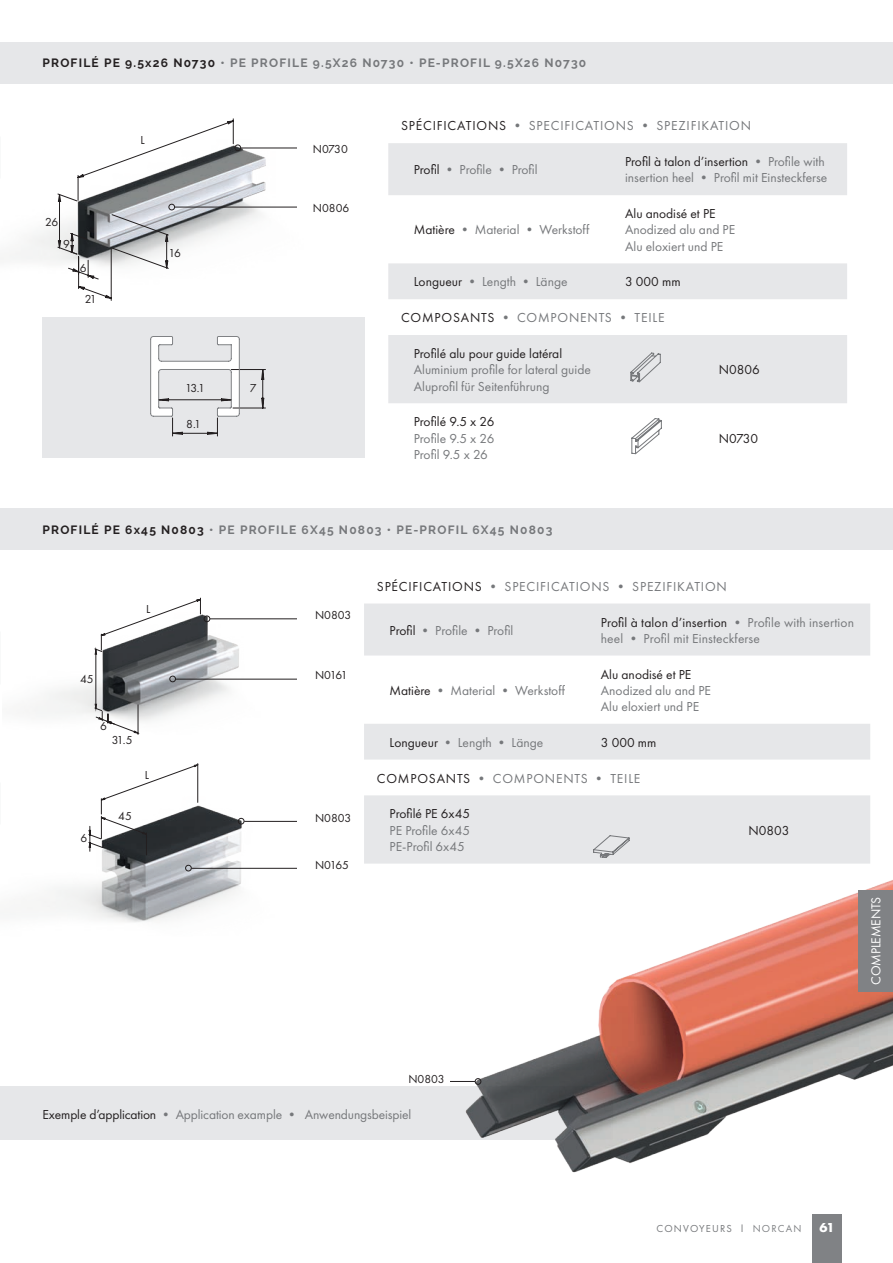
<style>
.page{position:relative;width:893px;height:1263px;background:#fff}
.page>*{position:absolute;margin:0;border:0;box-sizing:border-box;transform-origin:0 0}
.t1{font:13.5px/16.2px "Futura PT";color:#76787b}
.t2{font:13.5px "Futura PT";letter-spacing:.06em;color:#76787b}
.t3{font:13.5px "Futura PT";color:#231f20}
.t4{font:13.5px "Futura PT";letter-spacing:-.01em;color:#fff}
.t5{font:700 13.5px "Futura PT";color:#fff}
.t6{font:700 12px "Raleway";letter-spacing:.1em;color:#76787b}
.t7{font:12px "Futura PT";color:#231f20}
.t8{font:10.5px "Futura PT";letter-spacing:.11em;color:#76787b}
.t9{font:10.5px "Futura PT";letter-spacing:.11em;color:#808285}
.s1{color:#231f20}
</style>
<div class="page">
<svg style="left:364px;top:603px;width:506px;height:249px;fill:#e6e7e9"></svg>
<svg style="left:593px;top:835px;width:36px;height:17px"></svg>
<img style="left:27px;top:778px;width:270px;height:144px">
<svg style="left:88px;top:778px;width:110px;height:77px"></svg>
<img style="left:0;top:147px;width:365px;height:187px">
<img style="left:23px;top:597px;width:273px;height:181px">
<hr style="left:241px;top:148px;width:56px;height:1px;background:#231f20">
<hr style="left:175px;top:207px;width:122px;height:1px;background:#231f20">
<hr style="left:210px;top:619px;width:87px;height:1px;background:#231f20">
<hr style="left:176px;top:679px;width:121px;height:1px;background:#231f20">
<div style="left:0;top:508px;width:893px;height:42px;background:#e6e7e9"></div>
<hr style="left:244px;top:821px;width:53px;height:1px;background:#231f20">
<svg style="left:238px;top:818px;width:6px;height:6px"></svg>
<div style="left:0;top:43px;width:893px;height:41px;background:#e6e7e9"></div>
<hr style="left:191px;top:868px;width:106px;height:1px;background:#231f20">
<svg style="left:185px;top:865px;width:6px;height:6px"></svg>
<svg style="left:388px;top:143px;width:459px;height:260px;fill:#e6e7e9"></svg>
<svg style="left:630px;top:353px;width:31px;height:29px"></svg>
<svg style="left:631px;top:418px;width:31px;height:36px"></svg>
<svg style="left:57px;top:118px;width:184px;height:183px"></svg>
<svg style="left:94px;top:598px;width:116px;height:137px"></svg>
<div style="left:0;top:1087px;width:612px;height:53px;background:#e6e7e9"></div>
<img style="left:215px;top:852px;width:678px;height:321px">
<svg style="left:450px;top:1078px;width:31px;height:6px"></svg>
<div style="left:43px;top:318px;width:322px;height:140px;background:#e6e7e9"></div>
<svg style="left:150px;top:336px;width:116px;height:100px"></svg>
<div style="left:812px;top:1214px;width:30px;height:49px;background:#808285"></div>
<div style="left:858px;top:890px;width:35px;height:102px;background:#808285"></div>
<p class="t6" style="left:43px;top:56px;width:545px"><span class="s1">PROFILÉ PE 9.5x26 N0730</span> • PE PROFILE 9.5X26 N0730 • PE-PROFIL 9.5X26 N0730</p>
<p class="t7" style="left:45px;top:214px;width:15px">26</p>
<p class="t7" style="left:63px;top:237px;width:8px">9</p>
<p class="t7" style="left:80px;top:260px;width:8px">6</p>
<p class="t7" style="left:85px;top:292px;width:13px">21</p>
<p class="t7" style="left:140px;top:133px;width:6px">L</p>
<p class="t7" style="left:169px;top:246px;width:14px">16</p>
<p class="t7" style="left:185px;top:381px;width:21px">13.1</p>
<p class="t7" style="left:250px;top:381px;width:8px">7</p>
<p class="t7" style="left:186px;top:417px;width:16px">8.1</p>
<p class="t7" style="left:313px;top:142px;width:36px">N0730</p>
<p class="t7" style="left:313px;top:201px;width:38px">N0806</p>
<p class="t2" style="left:401px;top:118px;width:352px"><span class="s1">SPÉCIFICATIONS</span> • SPECIFICATIONS • SPEZIFIKATION</p>
<p class="t1" style="left:414px;top:162px;width:125px"><span class="s1">Profil</span> • Profile • Profil</p>
<p class="t1" style="left:625px;top:154px;width:204px"><span class="s1">Profil à talon d’insertion</span> • Profile with insertion heel • Profil mit Einsteckferse</p>
<p class="t1" style="left:414px;top:222px;width:177px"><span class="s1">Matière</span> • Material • Werkstoff</p>
<p class="t3" style="left:625px;top:206px;width:92px">Alu anodisé et PE</p>
<p class="t1" style="left:625px;top:222px;width:112px">Anodized alu and PE<br>Alu eloxiert und PE</p>
<p class="t1" style="left:414px;top:274px;width:155px"><span class="s1">Longueur</span> • Length • Länge</p>
<p class="t3" style="left:625px;top:274px;width:57px">3 000 mm</p>
<p class="t2" style="left:401px;top:310px;width:265px"><span class="s1">COMPOSANTS</span> • COMPONENTS • TEILE</p>
<p class="t3" style="left:414px;top:346px;width:150px">Profilé alu pour guide latéral</p>
<p class="t1" style="left:414px;top:362px;width:179px">Aluminium profile for lateral guide<br>Aluprofil für Seitenführung</p>
<p class="t3" style="left:719px;top:362px;width:43px">N0806</p>
<p class="t3" style="left:414px;top:414px;width:82px">Profilé 9.5 x 26</p>
<p class="t1" style="left:414px;top:430px;width:82px">Profile 9.5 x 26<br>Profil 9.5 x 26</p>
<p class="t3" style="left:719px;top:430px;width:41px">N0730</p>
<p class="t6" style="left:43px;top:523px;width:511px"><span class="s1">PROFILÉ PE 6x45 N0803</span> • PE PROFILE 6X45 N0803 • PE-PROFIL 6X45 N0803</p>
<p class="t7" style="left:146px;top:602px;width:6px">L</p>
<p class="t7" style="left:80px;top:672px;width:15px">45</p>
<p class="t7" style="left:100px;top:719px;width:8px">6</p>
<p class="t7" style="left:112px;top:733px;width:22px">31.5</p>
<p class="t7" style="left:80px;top:831px;width:8px">6</p>
<p class="t7" style="left:118px;top:809px;width:15px">45</p>
<p class="t7" style="left:145px;top:767px;width:6px">L</p>
<p class="t7" style="left:315px;top:608px;width:38px">N0803</p>
<p class="t7" style="left:315px;top:668px;width:34px">N0161</p>
<p class="t7" style="left:315px;top:811px;width:38px">N0803</p>
<p class="t7" style="left:315px;top:857px;width:36px">N0165</p>
<p class="t2" style="left:377px;top:578px;width:352px"><span class="s1">SPÉCIFICATIONS</span> • SPECIFICATIONS • SPEZIFIKATION</p>
<p class="t1" style="left:390px;top:622px;width:125px"><span class="s1">Profil</span> • Profile • Profil</p>
<p class="t1" style="left:601px;top:614px;width:255px"><span class="s1">Profil à talon d’insertion</span> • Profile with insertion heel • Profil mit Einsteckferse</p>
<p class="t1" style="left:390px;top:682px;width:177px"><span class="s1">Matière</span> • Material • Werkstoff</p>
<p class="t3" style="left:601px;top:666px;width:92px">Alu anodisé et PE</p>
<p class="t1" style="left:601px;top:682px;width:112px">Anodized alu and PE<br>Alu eloxiert und PE</p>
<p class="t1" style="left:390px;top:734px;width:155px"><span class="s1">Longueur</span> • Length • Länge</p>
<p class="t3" style="left:601px;top:734px;width:57px">3 000 mm</p>
<p class="t2" style="left:377px;top:770px;width:265px"><span class="s1">COMPOSANTS</span> • COMPONENTS • TEILE</p>
<p class="t3" style="left:390px;top:806px;width:82px">Profilé PE 6x45</p>
<p class="t1" style="left:390px;top:822px;width:82px">PE Profile 6x45<br>PE-Profil 6x45</p>
<p class="t3" style="left:748px;top:822px;width:43px">N0803</p>
<p class="t4" style="left:868px;top:985px;width:90px;rotate:-90deg">COMPLEMENTS</p>
<p class="t7" style="left:408px;top:1072px;width:38px">N0803</p>
<p class="t1" style="left:43px;top:1106px;width:370px"><span class="s1">Exemple d’application</span> • Application example • Anwendungsbeispiel</p>
<p class="t8" style="left:656px;top:1222px;width:77px">CONVOYEURS</p>
<p class="t9" style="left:753px;top:1222px;width:50px">NORCAN</p>
<p class="t5" style="left:820px;top:1219px;width:16px">61</p>
</div>
